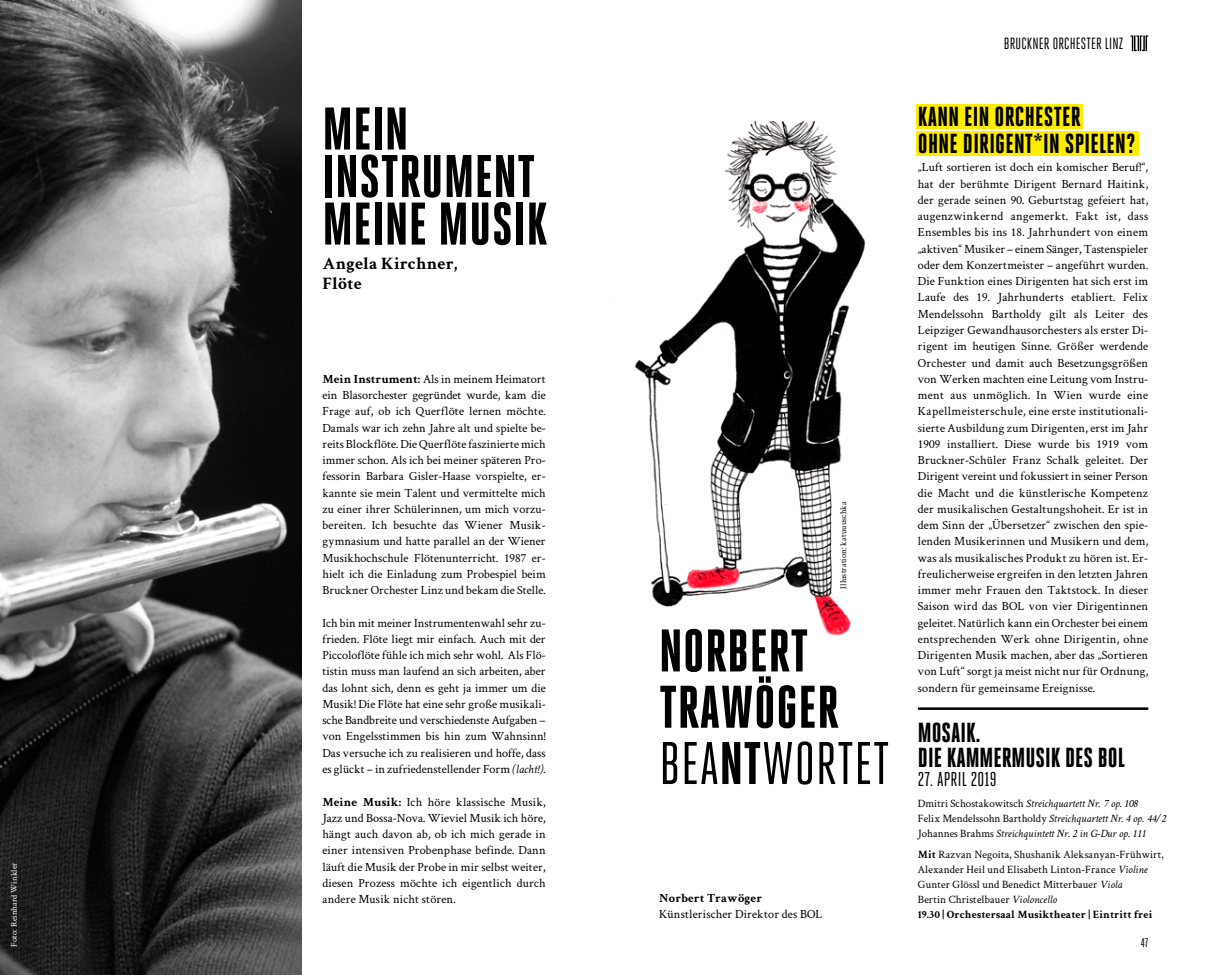
<style>
.page{position:relative;width:1205px;height:975px;background:#fff}
.page>*{position:absolute;margin:0;border:0;box-sizing:border-box;transform-origin:0 0}
.FOYER5_BOL_HEADLINE{font:800 60px/47.5px "Heroic Condensed";letter-spacing:.01em;color:#000}
.FOYER5_HEADLINE{font:800 60px "Heroic Condensed";letter-spacing:.01em;color:#000}
.FOYER5_HEADLINE-2{font:60px "Heroic Condensed";letter-spacing:.01em;color:#000}
.FOYER5_FLIESSTEXT{font:800 27.5px "Heroic Condensed";letter-spacing:.01em;color:#000}
.FOYER5_KASTEN_Stückt{font:800 27.5px "Heroic Condensed";color:#000}
.Fliesstext{font:20px "Heroic Condensed";letter-spacing:.01em;color:#000}
.FOYER5_BOL_Artist{font:700 17.5px "Crimson Text";letter-spacing:.01em;color:#000}
.t1{font:16.25px "Heroic Condensed";letter-spacing:.01em;color:#000}
.FOYER5_FLIESSTEXT-2{font:12.5px/16.2px "Crimson Text";letter-spacing:.01em;color:#000;text-align:justify}
.FOYER5_FLIESSTEXT-3{font:700 12.5px "Crimson Text";letter-spacing:.01em;color:#000}
.t2{font:12.5px "Heroic Condensed";color:#000}
.Fliesstext-2{font:11.25px "Crimson Text";letter-spacing:.01em;color:#000}
.Fliesstext-3{font:italic 11.25px "Crimson Text";color:#000}
.Fliesstext-4{font:700 11.25px "Crimson Text";letter-spacing:.01em;color:#000}
.FOYER5_INTRO{font:8.75px "Crimson Text";letter-spacing:.01em;color:#000}
.FOYER5_FLIESSTEXT-4{font:8.75px "Crimson Text";letter-spacing:.01em;color:#fff}
.s1{font-weight:700}
.s2{font-style:italic}
.s3{font-weight:800}
.s4{font-style:normal}
</style>
<div class="page">
<div style="left:916px;top:104px;width:167px;height:25px;background:#ffed00"></div>
<div style="left:916px;top:131px;width:223px;height:25px;background:#ffed00"></div>
<img style="left:634px;top:122px;width:232px;height:514px">
<hr style="left:918px;top:707px;width:230px;height:2px;background:#000">
<img style="left:0;top:0;width:301px;height:974px">
<svg style="left:1130px;top:35px;width:18px;height:16px"></svg>
<p class="FOYER5_FLIESSTEXT-4" style="left:8px;top:946px;width:86px;rotate:-90deg">Foto: Reinhard Winkler</p>
<p class="FOYER5_BOL_HEADLINE" style="left:322px;top:105px;width:226px">MEIN<br>INSTRUMENT<br>MEINE MUSIK</p>
<p class="FOYER5_BOL_Artist" style="left:322px;top:251px;width:137px">Angela Kirchner,</p>
<p class="FOYER5_BOL_Artist" style="left:322px;top:271px;width:41px">Flöte</p>
<p class="FOYER5_FLIESSTEXT-2" style="left:322px;top:370px;width:225px"><span class="s1">Mein Instrument:</span> Als in meinem Heimatort ein Blasorchester gegründet wurde, kam die Frage auf, ob ich Querflöte lernen möchte.<br>Damals war ich zehn Jahre alt und spielte be&shy;reits Blockflöte. Die Querflöte faszinierte mich immer schon. Als ich bei meiner späteren Pro&shy;fessorin Barbara Gisler-Haase vorspielte, er&shy;kannte sie mein Talent und vermittelte mich zu einer ihrer Schülerinnen, um mich vorzu&shy;bereiten. Ich besuchte das Wiener Musik&shy;gymnasium und hatte parallel an der Wiener Musikhochschule Flötenunterricht. 1987 er&shy;hielt ich die Einladung zum Probespiel beim Bruckner Orchester Linz und bekam die Stelle.</p>
<p class="FOYER5_FLIESSTEXT-2" style="left:322px;top:614px;width:225px">Ich bin mit meiner Instrumentenwahl sehr zu&shy;frieden. Flöte liegt mir einfach. Auch mit der Piccoloflöte fühle ich mich sehr wohl. Als Flö&shy;tistin muss man laufend an sich arbeiten, aber das lohnt sich, denn es geht ja immer um die Musik! Die Flöte hat eine sehr große musikali&shy;sche Bandbreite und verschiedenste Aufgaben – von Engelsstimmen bis hin zum Wahnsinn!<br>Das versuche ich zu realisieren und hoffe, dass es glückt – in zufriedenstellender Form <span class="s2">(lacht!)</span>.</p>
<p class="FOYER5_FLIESSTEXT-2" style="left:322px;top:792px;width:225px"><span class="s1">Meine Musik:</span> Ich höre klassische Musik, Jazz und Bossa-Nova. Wieviel Musik ich höre, hängt auch davon ab, ob ich mich gerade in einer intensiven Probenphase befinde. Dann läuft die Musik der Probe in mir selbst weiter, diesen Prozess möchte ich eigentlich durch andere Musik nicht stören.</p>
<p class="FOYER5_INTRO" style="left:837px;top:588px;width:89px;rotate:-90deg">Illustration: katuuuschka</p>
<p class="FOYER5_HEADLINE" style="left:659px;top:617px;width:150px">NORBERT</p>
<p class="FOYER5_HEADLINE" style="left:659px;top:674px;width:181px">TRAWÖGER</p>
<p class="FOYER5_HEADLINE-2" style="left:659px;top:730px;width:232px">BEA<span class="s3">NT</span>WORTET</p>
<p class="FOYER5_FLIESSTEXT-3" style="left:659px;top:888px;width:104px">Norbert Trawöger</p>
<p class="FOYER5_FLIESSTEXT-2" style="left:659px;top:905px;width:165px">Künstlerischer Direktor des BOL</p>
<p class="t1" style="left:1004px;top:35px;width:121px">BRUCKNER ORCHESTER LINZ</p>
<p class="FOYER5_FLIESSTEXT" style="left:918px;top:101px;width:164px">KANN EIN ORCHESTER</p>
<p class="FOYER5_FLIESSTEXT" style="left:918px;top:129px;width:219px">OHNE DIRIGENT*IN SPIELEN?</p>
<p class="FOYER5_FLIESSTEXT-2" style="left:918px;top:159px;width:232px">„Luft sortieren ist doch ein komischer Beruf!“, hat der berühmte Dirigent Bernard Haitink, der gerade seinen 90. Geburtstag gefeiert hat, augenzwinkernd angemerkt. Fakt ist, dass Ensembles bis ins 18. Jahrhundert von einem „aktiven“ Musiker – einem Sänger, Tastenspieler oder dem Konzertmeister – angeführt wurden.<br>Die Funktion eines Dirigenten hat sich erst im Laufe des 19. Jahrhunderts etabliert. Felix Mendelssohn Bartholdy gilt als Leiter des Leipziger Gewandhausorchesters als erster Di&shy;rigent im heutigen Sinne. Größer werdende Orchester und damit auch Besetzungsgrößen von Werken machten eine Leitung vom Instru&shy;ment aus unmöglich. In Wien wurde eine Kapellmeisterschule, eine erste institutionali&shy;sierte Ausbildung zum Dirigenten, erst im Jahr 1909 installiert. Diese wurde bis 1919 vom Bruckner-Schüler Franz Schalk geleitet. Der Dirigent vereint und fokussiert in seiner Person die Macht und die künstlerische Kompetenz der musikalischen Gestaltungshoheit. Er ist in dem Sinn der „Übersetzer“ zwischen den spie&shy;lenden Musikerinnen und Musikern und dem, was als musikalisches Produkt zu hören ist. Er&shy;freulicherweise ergreifen in den letzten Jahren immer mehr Frauen den Taktstock. In dieser Saison wird das BOL von vier Dirigentinnen geleitet. Natürlich kann ein Orchester bei einem entsprechenden Werk ohne Dirigentin, ohne Dirigenten Musik machen, aber das „Sortieren von Luft“ sorgt ja meist nicht nur für Ordnung, sondern für gemeinsame Ereignisse.</p>
<p class="FOYER5_KASTEN_Stückt" style="left:918px;top:717px;width:64px">MOSAIK.</p>
<p class="FOYER5_KASTEN_Stückt" style="left:918px;top:742px;width:209px">DIE KAMMERMUSIK DES BOL</p>
<p class="Fliesstext" style="left:918px;top:768px;width:80px">27. APRIL 2019</p>
<p class="Fliesstext-3" style="left:918px;top:797px;width:221px"><span class="s4">Dmitri Schostakowitsch</span> Streichquartett Nr. 7 op. 108</p>
<p class="Fliesstext-3" style="left:918px;top:812px;width:249px"><span class="s4">Felix Mendelssohn Bartholdy</span> Streichquartett Nr. 4 op. 44/2</p>
<p class="Fliesstext-3" style="left:918px;top:827px;width:230px"><span class="s4">Johannes Brahms</span> Streichquintett Nr. 2 in G-Dur op. 111</p>
<p class="Fliesstext-2" style="left:918px;top:846px;width:247px"><span class="s1">Mit</span> Razvan Negoita, Shushanik Aleksanyan-Frühwirt,</p>
<p class="Fliesstext-2" style="left:918px;top:861px;width:231px">Alexander Heil und Elisabeth Linton-France <span class="s2">Violine</span></p>
<p class="Fliesstext-2" style="left:918px;top:876px;width:206px">Gunter Glössl und Benedict Mitterbauer <span class="s2">Viola</span></p>
<p class="Fliesstext-2" style="left:918px;top:891px;width:140px">Bertin Christelbauer <span class="s2">Violoncello</span></p>
<p class="Fliesstext-4" style="left:918px;top:906px;width:236px">19.30 | Orchestersaal Musiktheater | Eintritt frei</p>
<p class="t2" style="left:1140px;top:935px;width:9px">47</p>
</div>
